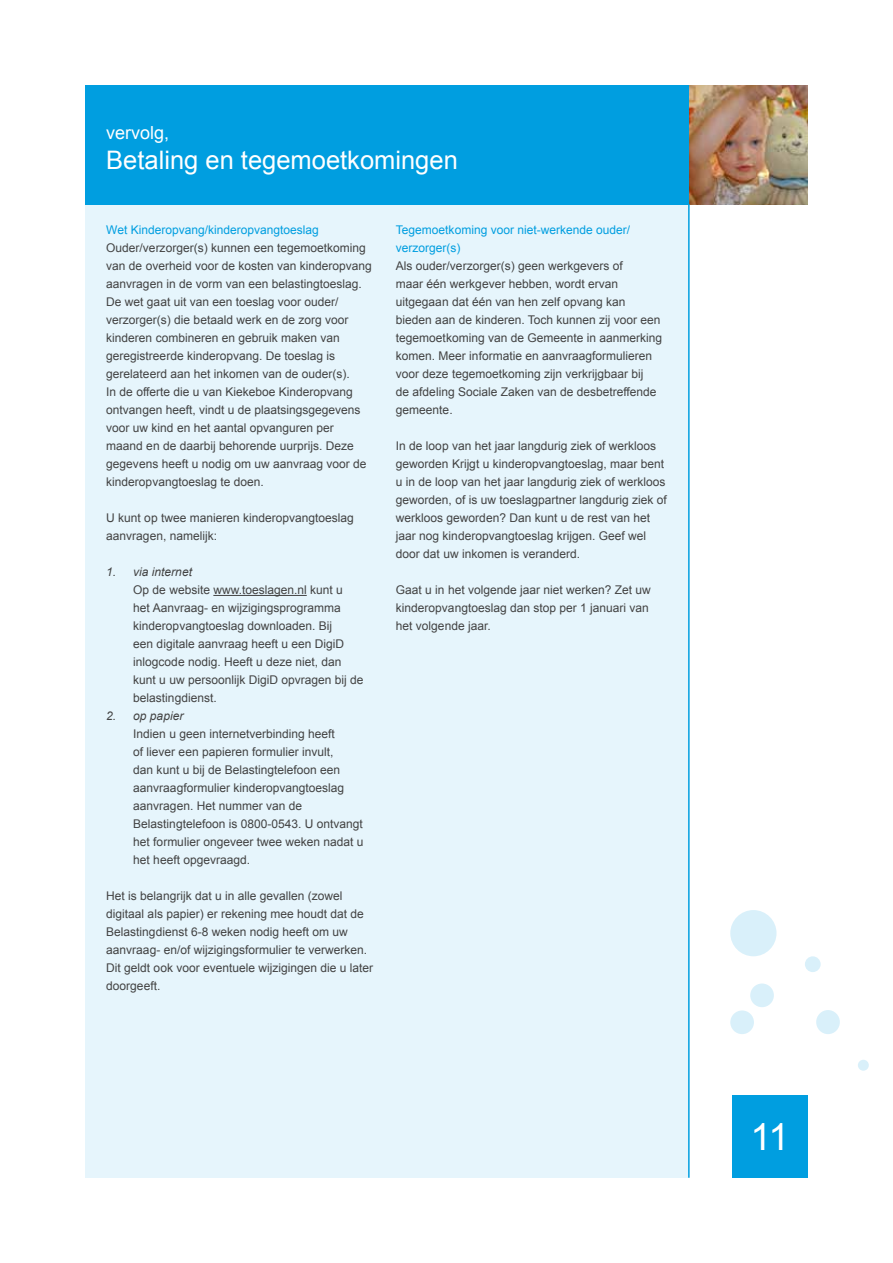
<style>
.page{position:relative;width:893px;height:1263px;background:#fff}
.page>*{position:absolute;margin:0;border:0;box-sizing:border-box;transform-origin:0 0}
.t1{font:37.5px "Arial";color:#fff}
.t2{font:25.5px "Arial";color:#fff}
.t3{font:18px "Arial";color:#fff}
.t4{font:12px/18px "Arial";color:#424242}
.t5{font:12px/18px "Arial";color:#009ee0}
.t6{font:italic 12px "Arial";color:#424242}
</style>
<div class="page">
<div style="left:730px;top:910px;width:46px;height:46px;background:#d9f0fa;border-radius:50%"></div>
<div style="left:805px;top:956px;width:16px;height:16px;background:#d9f0fa;border-radius:50%"></div>
<div style="left:750px;top:983px;width:24px;height:24px;background:#d9f0fa;border-radius:50%"></div>
<div style="left:730px;top:1010px;width:24px;height:24px;background:#d9f0fa;border-radius:50%"></div>
<div style="left:816px;top:1010px;width:24px;height:24px;background:#d9f0fa;border-radius:50%"></div>
<div style="left:858px;top:1060px;width:11px;height:11px;background:#d9f0fa;border-radius:50%"></div>
<div style="left:732px;top:1095px;width:76px;height:83px;background:#009ee0"></div>
<div style="left:85px;top:204px;width:604px;height:974px;background:#e6f5fc"></div>
<img style="left:689px;top:85px;width:119px;height:119px">
<div style="left:85px;top:85px;width:604px;height:119px;background:#009ee0"></div>
<hr style="left:688px;top:204px;width:2px;height:974px;background:#009ee0">
<hr style="left:213px;top:595px;width:94px;height:1px;background:#424242">
<h3 class="t3" style="left:106px;top:120px;width:65px">vervolg,</h3>
<h2 class="t2" style="left:106px;top:143px;width:353px">Betaling en tegemoetkomingen</h2>
<p class="t5" style="left:106px;top:221px;width:214px">Wet Kinderopvang/kinderopvangtoeslag</p>
<p class="t4" style="left:106px;top:239px;width:267px">Ouder/verzorger(s) kunnen een tegemoetkoming van de overheid voor de kosten van kinderopvang aanvragen in de vorm van een belastingtoeslag.<br>De wet gaat uit van een toeslag voor ouder/ verzorger(s) die betaald werk en de zorg voor kinderen combineren en gebruik maken van geregistreerde kinderopvang. De toeslag is gerelateerd aan het inkomen van de ouder(s).<br>In de offerte die u van Kiekeboe Kinderopvang ontvangen heeft, vindt u de plaatsingsgegevens voor uw kind en het aantal opvanguren per maand en de daarbij behorende uurprijs. Deze gegevens heeft u nodig om uw aanvraag voor de kinderopvangtoeslag te doen.</p>
<p class="t4" style="left:106px;top:509px;width:249px">U kunt op twee manieren kinderopvangtoeslag aanvragen, namelijk:</p>
<p class="t6" style="left:106px;top:564px;width:87px">1. via internet</p>
<p class="t4" style="left:133px;top:581px;width:232px">Op de website www.toeslagen.nl kunt u<br>het Aanvraag- en wijzigingsprogramma kinderopvangtoeslag downloaden. Bij<br>een digitale aanvraag heeft u een DigiD inlogcode nodig. Heeft u deze niet, dan kunt u uw persoonlijk DigiD opvragen bij de belastingdienst.</p>
<p class="t6" style="left:106px;top:708px;width:79px">2. op papier</p>
<p class="t4" style="left:133px;top:725px;width:232px">Indien u geen internetverbinding heeft<br>of liever een papieren formulier invult,<br>dan kunt u bij de Belastingtelefoon een aanvraagformulier kinderopvangtoeslag aanvragen. Het nummer van de Belastingtelefoon is 0800-0543. U ontvangt het formulier ongeveer twee weken nadat u het heeft opgevraagd.</p>
<p class="t4" style="left:106px;top:887px;width:268px">Het is belangrijk dat u in alle gevallen (zowel digitaal als papier) er rekening mee houdt dat de Belastingdienst 6-8 weken nodig heeft om uw aanvraag- en/of wijzigingsformulier te verwerken.<br>Dit geldt ook voor eventuele wijzigingen die u later doorgeeft.</p>
<p class="t5" style="left:396px;top:221px;width:236px">Tegemoetkoming voor niet-werkende ouder/ verzorger(s)</p>
<p class="t4" style="left:396px;top:257px;width:268px">Als ouder/verzorger(s) geen werkgevers of<br>maar één werkgever hebben, wordt ervan uitgegaan dat één van hen zelf opvang kan bieden aan de kinderen. Toch kunnen zij voor een tegemoetkoming van de Gemeente in aanmerking komen. Meer informatie en aanvraagformulieren voor deze tegemoetkoming zijn verkrijgbaar bij<br>de afdeling Sociale Zaken van de desbetreffende gemeente.</p>
<p class="t4" style="left:396px;top:437px;width:272px">In de loop van het jaar langdurig ziek of werkloos geworden Krijgt u kinderopvangtoeslag, maar bent u in de loop van het jaar langdurig ziek of werkloos geworden, of is uw toeslagpartner langdurig ziek of werkloos geworden? Dan kunt u de rest van het jaar nog kinderopvangtoeslag krijgen. Geef wel door dat uw inkomen is veranderd.</p>
<p class="t4" style="left:396px;top:581px;width:256px">Gaat u in het volgende jaar niet werken? Zet uw kinderopvangtoeslag dan stop per 1 januari van het volgende jaar.</p>
<h1 class="t1" style="left:750px;top:1112px;width:40px">11</h1>
</div>
